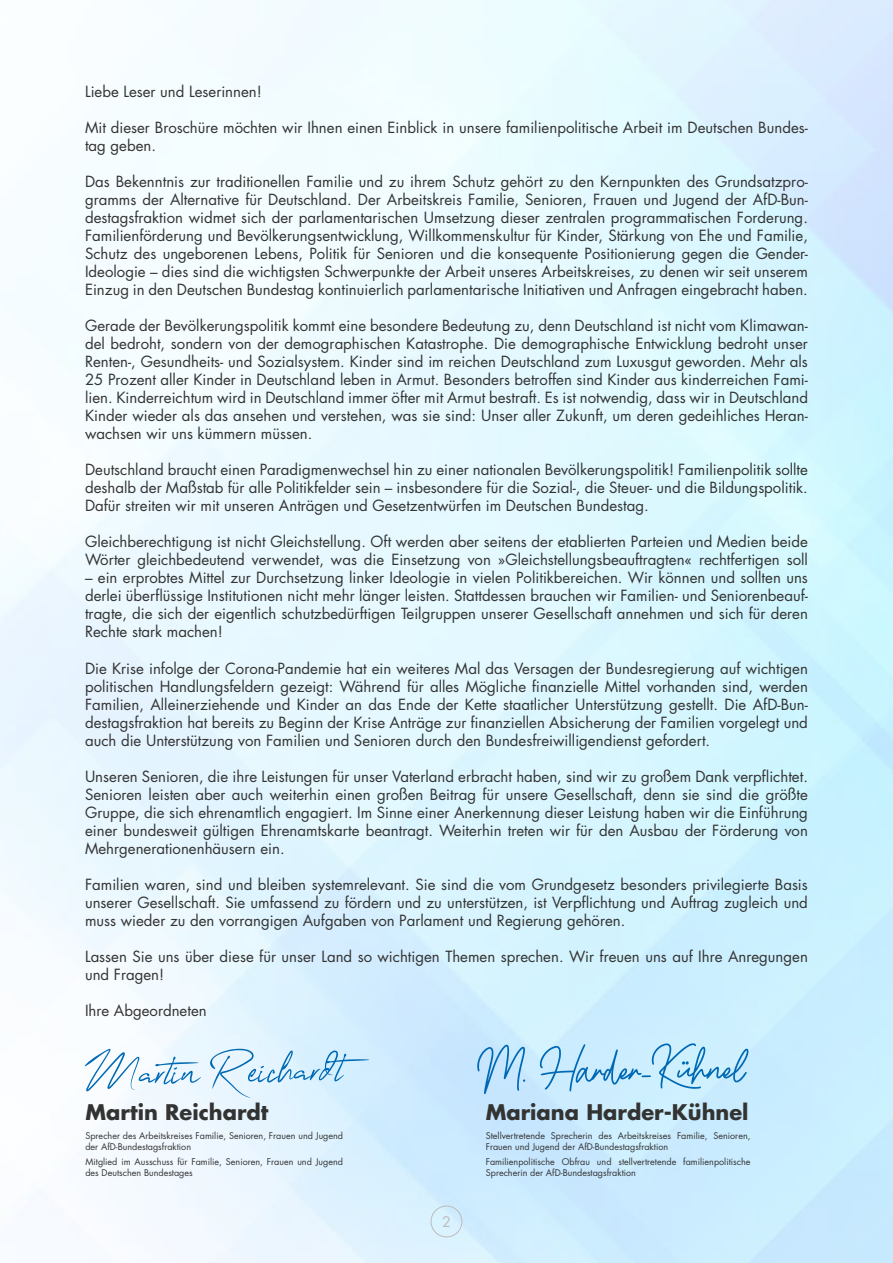
<style>
.page{position:relative;width:893px;height:1263px;background:#fff}
.page>*{position:absolute;margin:0;border:0;box-sizing:border-box;transform-origin:0 0}
.t1{font:61.2px "One Signature";color:#0069b4}
.t2{font:61.2px "Boss Signature";color:#0069b4}
.t3{font:700 21px "Futura Std";color:#333332}
.t4{font:15px/18px "Futura Std";color:#333332;text-align:justify}
.t5{font:14.25px "Futura Std";color:#bcbcbc}
.t6{font:9px/10.8px "Futura Std";color:#333332}
</style>
<div class="page">
<svg style="left:0;top:0;width:1px;height:1263px"></svg>
<div style="left:431px;top:1205px;width:31px;height:32px;border:1px solid #bcbcbc;border-radius:50%"></div>
<p class="t4" style="left:85px;top:83px;width:178px">Liebe Leser und Leserinnen!</p>
<p class="t4" style="left:85px;top:119px;width:724px">Mit dieser Broschüre möchten wir Ihnen einen Einblick in unsere familienpolitische Arbeit im Deutschen Bundes&shy;tag geben.</p>
<p class="t4" style="left:85px;top:173px;width:724px">Das Bekenntnis zur traditionellen Familie und zu ihrem Schutz gehört zu den Kernpunkten des Grundsatzpro&shy;gramms der Alternative für Deutschland. Der Arbeitskreis Familie, Senioren, Frauen und Jugend der AfD-Bun&shy;destagsfraktion widmet sich der parlamentarischen Umsetzung dieser zentralen programmatischen Forderung.<br>Familienförderung und Bevölkerungsentwicklung, Willkommenskultur für Kinder, Stärkung von Ehe und Familie, Schutz des ungeborenen Lebens, Politik für Senioren und die konsequente Positionierung gegen die Gender-Ideologie – dies sind die wichtigsten Schwerpunkte der Arbeit unseres Arbeitskreises, zu denen wir seit unserem Einzug in den Deutschen Bundestag kontinuierlich parlamentarische Initiativen und Anfragen eingebracht haben.</p>
<p class="t4" style="left:85px;top:317px;width:724px">Gerade der Bevölkerungspolitik kommt eine besondere Bedeutung zu, denn Deutschland ist nicht vom Klimawan&shy;del bedroht, sondern von der demographischen Katastrophe. Die demographische Entwicklung bedroht unser Renten-, Gesundheits- und Sozialsystem. Kinder sind im reichen Deutschland zum Luxusgut geworden. Mehr als 25 Prozent aller Kinder in Deutschland leben in Armut. Besonders betroffen sind Kinder aus kinderreichen Fami&shy;lien. Kinderreichtum wird in Deutschland immer öfter mit Armut bestraft. Es ist notwendig, dass wir in Deutschland Kinder wieder als das ansehen und verstehen, was sie sind: Unser aller Zukunft, um deren gedeihliches Heran&shy;wachsen wir uns kümmern müssen.</p>
<p class="t4" style="left:85px;top:461px;width:724px">Deutschland braucht einen Paradigmenwechsel hin zu einer nationalen Bevölkerungspolitik! Familienpolitik sollte deshalb der Maßstab für alle Politikfelder sein – insbesondere für die Sozial-, die Steuer- und die Bildungspolitik.<br>Dafür streiten wir mit unseren Anträgen und Gesetzentwürfen im Deutschen Bundestag.</p>
<p class="t4" style="left:85px;top:533px;width:724px">Gleichberechtigung ist nicht Gleichstellung. Oft werden aber seitens der etablierten Parteien und Medien beide<br>Wörter gleichbedeutend verwendet, was die Einsetzung von »Gleichstellungsbeauftragten« rechtfertigen soll</p>
<p class="t4" style="left:85px;top:569px;width:724px">– ein erprobtes Mittel zur Durchsetzung linker Ideologie in vielen Politikbereichen. Wir können und sollten uns derlei überflüssige Institutionen nicht mehr länger leisten. Stattdessen brauchen wir Familien- und Seniorenbeauf&shy;tragte, die sich der eigentlich schutzbedürftigen Teilgruppen unserer Gesellschaft annehmen und sich für deren Rechte stark machen!</p>
<p class="t4" style="left:85px;top:659px;width:724px">Die Krise infolge der Corona-Pandemie hat ein weiteres Mal das Versagen der Bundesregierung auf wichtigen politischen Handlungsfeldern gezeigt: Während für alles Mögliche finanzielle Mittel vorhanden sind, werden Familien, Alleinerziehende und Kinder an das Ende der Kette staatlicher Unterstützung gestellt. Die AfD-Bun&shy;destagsfraktion hat bereits zu Beginn der Krise Anträge zur finanziellen Absicherung der Familien vorgelegt und auch die Unterstützung von Familien und Senioren durch den Bundesfreiwilligendienst gefordert.</p>
<p class="t4" style="left:85px;top:767px;width:724px">Unseren Senioren, die ihre Leistungen für unser Vaterland erbracht haben, sind wir zu großem Dank verpflichtet.<br>Senioren leisten aber auch weiterhin einen großen Beitrag für unsere Gesellschaft, denn sie sind die größte Gruppe, die sich ehrenamtlich engagiert. Im Sinne einer Anerkennung dieser Leistung haben wir die Einführung einer bundesweit gültigen Ehrenamtskarte beantragt. Weiterhin treten wir für den Ausbau der Förderung von Mehrgenerationenhäusern ein.</p>
<p class="t4" style="left:85px;top:875px;width:724px">Familien waren, sind und bleiben systemrelevant. Sie sind die vom Grundgesetz besonders privilegierte Basis unserer Gesellschaft. Sie umfassend zu fördern und zu unterstützen, ist Verpflichtung und Auftrag zugleich und muss wieder zu den vorrangigen Aufgaben von Parlament und Regierung gehören.</p>
<p class="t4" style="left:85px;top:947px;width:724px">Lassen Sie uns über diese für unser Land so wichtigen Themen sprechen. Wir freuen uns auf Ihre Anregungen und Fragen!</p>
<p class="t4" style="left:85px;top:1001px;width:123px">Ihre Abgeordneten</p>
<h1 class="t1" style="left:84px;top:1047px;width:260px;rotate:-1deg">Martin Reichardt</h1>
<h1 class="t2" style="left:477px;top:1037px;width:270px">M. Harder-Kühnel</h1>
<h2 class="t3" style="left:85px;top:1098px;width:185px">Martin Reichardt</h2>
<p class="t6" style="left:85px;top:1130px;width:259px">Sprecher des Arbeitskreises Familie, Senioren, Frauen und Jugend der AfD-Bundestagsfraktion</p>
<p class="t6" style="left:85px;top:1156px;width:259px">Mitglied im Ausschuss für Familie, Senioren, Frauen und Jugend des Deutschen Bundestages</p>
<p class="t5" style="left:442px;top:1213px;width:10px">2</p>
<h2 class="t3" style="left:486px;top:1098px;width:264px">Mariana Harder-Kühnel</h2>
<p class="t6" style="left:486px;top:1130px;width:266px">Stellvertretende Sprecherin des Arbeitskreises Familie, Senioren,<br>Frauen und Jugend der AfD-Bundestagsfraktion</p>
<p class="t6" style="left:486px;top:1156px;width:266px">Familienpolitische Obfrau und stellvertretende familienpolitische<br>Sprecherin der AfD-Bundestagsfraktion</p>
</div>
